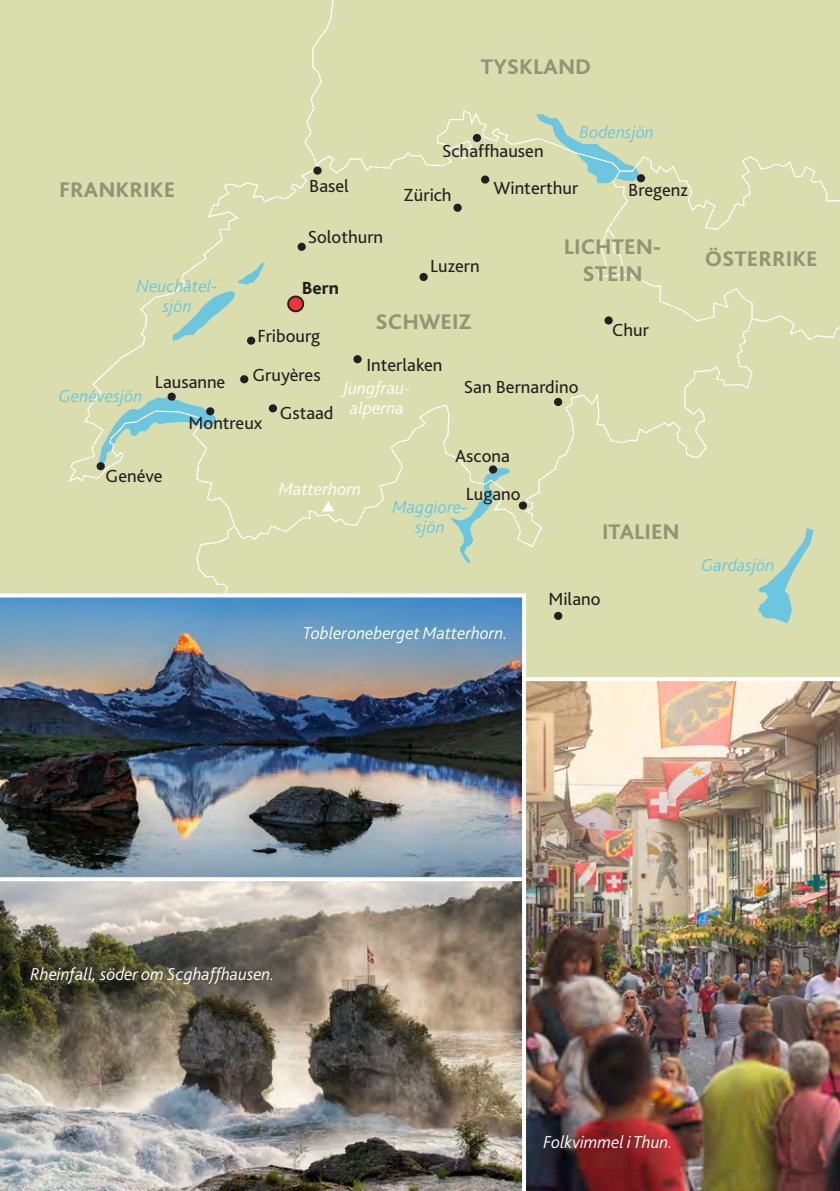
<style>
.page{position:relative;width:840px;height:1191px;background:#fff}
.page>*{position:absolute;margin:0;border:0;box-sizing:border-box;transform-origin:0 0}
.t1{font:800 22.2px/26.6px "Bliss 2";color:#909576;text-align:center}
.t2{font:18.4px/38.8px "Bliss 2";color:#231f20}
.t3{font:800 18.4px "Bliss 2";color:#231f20}
.t4{font:italic 300 18.2px/20.2px "Bliss 2";color:#6cc6df;text-align:center}
.t5{font:italic 300 18.2px/20.2px "Bliss 2";color:#fff;text-align:center}
.t6{font:italic 300 18px "Bliss 2";color:#fff}
</style>
<div class="page">
<div style="left:0;top:0;width:839px;height:680px;background:#dadeaf"></div>
<svg style="left:460px;top:547px;width:10px;height:16px"></svg>
<svg style="left:753px;top:158px;width:86px;height:182px"></svg>
<svg style="left:553px;top:611px;width:9px;height:9px"></svg>
<svg style="left:69px;top:110px;width:684px;height:437px"></svg>
<svg style="left:597px;top:227px;width:24px;height:50px"></svg>
<svg style="left:758px;top:528px;width:55px;height:95px"></svg>
<svg style="left:170px;top:524px;width:85px;height:69px"></svg>
<svg style="left:303px;top:0;width:102px;height:168px"></svg>
<svg style="left:172px;top:291px;width:63px;height:50px"></svg>
<svg style="left:237px;top:262px;width:27px;height:22px"></svg>
<div style="left:636px;top:174px;width:9px;height:8px;background:#231f20;border-radius:50%"></div>
<div style="left:604px;top:316px;width:8px;height:9px;background:#231f20;border-radius:50%"></div>
<div style="left:553px;top:398px;width:9px;height:8px;background:#231f20;border-radius:50%"></div>
<div style="left:313px;top:166px;width:8px;height:9px;background:#231f20;border-radius:50%"></div>
<svg style="left:297px;top:242px;width:9px;height:9px"></svg>
<svg style="left:322px;top:501px;width:12px;height:10px"></svg>
<img style="left:526px;top:681px;width:313px;height:510px">
<img style="left:0;top:593px;width:525px;height:598px">
<hr style="left:523px;top:677px;width:316px;height:4px;background:#fff">
<svg style="left:0;top:877px;width:523px;height:4px"></svg>
<p class="t1" style="left:480px;top:53px;width:112px">TYSKLAND</p>
<p class="t2" style="left:442px;top:131px;width:103px">Schaffhausen</p>
<p class="t4" style="left:579px;top:121px;width:76px">Bodensjön</p>
<p class="t2" style="left:309px;top:166px;width:41px">Basel</p>
<p class="t2" style="left:307px;top:217px;width:77px">Solothurn</p>
<p class="t2" style="left:493px;top:168px;width:86px">Winterthur</p>
<p class="t1" style="left:59px;top:176px;width:117px">FRANKRIKE</p>
<p class="t2" style="left:628px;top:170px;width:61px">Bregenz</p>
<p class="t2" style="left:403px;top:175px;width:50px">Zürich</p>
<p class="t1" style="left:563px;top:233px;width:99px">LICHTEN-<br>STEIN</p>
<p class="t2" style="left:430px;top:246px;width:51px">Luzern</p>
<p class="t4" style="left:136px;top:275px;width:83px">Neuchâtel&shy;sjön</p>
<p class="t3" style="left:301px;top:276px;width:39px">Bern</p>
<p class="t1" style="left:375px;top:308px;width:97px">SCHWEIZ</p>
<p class="t2" style="left:612px;top:310px;width:38px">Chur</p>
<p class="t2" style="left:252px;top:316px;width:70px">Fribourg<br>Gruyères</p>
<p class="t2" style="left:366px;top:345px;width:78px">Interlaken</p>
<p class="t2" style="left:155px;top:362px;width:72px">Lausanne</p>
<p class="t2" style="left:463px;top:367px;width:116px">San Bernardino</p>
<p class="t5" style="left:343px;top:377px;width:69px">Jungfrau&shy;alperna</p>
<p class="t4" style="left:59px;top:385px;width:85px">Genévesjön</p>
<p class="t2" style="left:279px;top:393px;width:55px">Gstaad</p>
<p class="t2" style="left:188px;top:403px;width:75px">Montreux</p>
<p class="t2" style="left:106px;top:456px;width:59px">Genéve</p>
<p class="t5" style="left:279px;top:479px;width:84px">Matterhorn</p>
<p class="t2" style="left:455px;top:436px;width:56px">Ascona</p>
<p class="t2" style="left:465px;top:474px;width:56px">Lugano</p>
<p class="t4" style="left:392px;top:496px;width:77px">Maggiore&shy;sjön</p>
<p class="t6" style="left:303px;top:621px;width:206px">Tobleroneberget Matterhorn.</p>
<p class="t1" style="left:601px;top:518px;width:79px">ITALIEN</p>
<p class="t2" style="left:548px;top:579px;width:53px">Milano</p>
<p class="t1" style="left:704px;top:244px;width:114px">ÖSTERRIKE</p>
<p class="t4" style="left:701px;top:554px;width:74px">Gardasjön</p>
<p class="t6" style="left:30px;top:962px;width:245px">Rheinfall, söder om Scghaffhausen.</p>
<p class="t6" style="left:543px;top:1130px;width:130px">Folkvimmel i Thun.</p>
</div>
